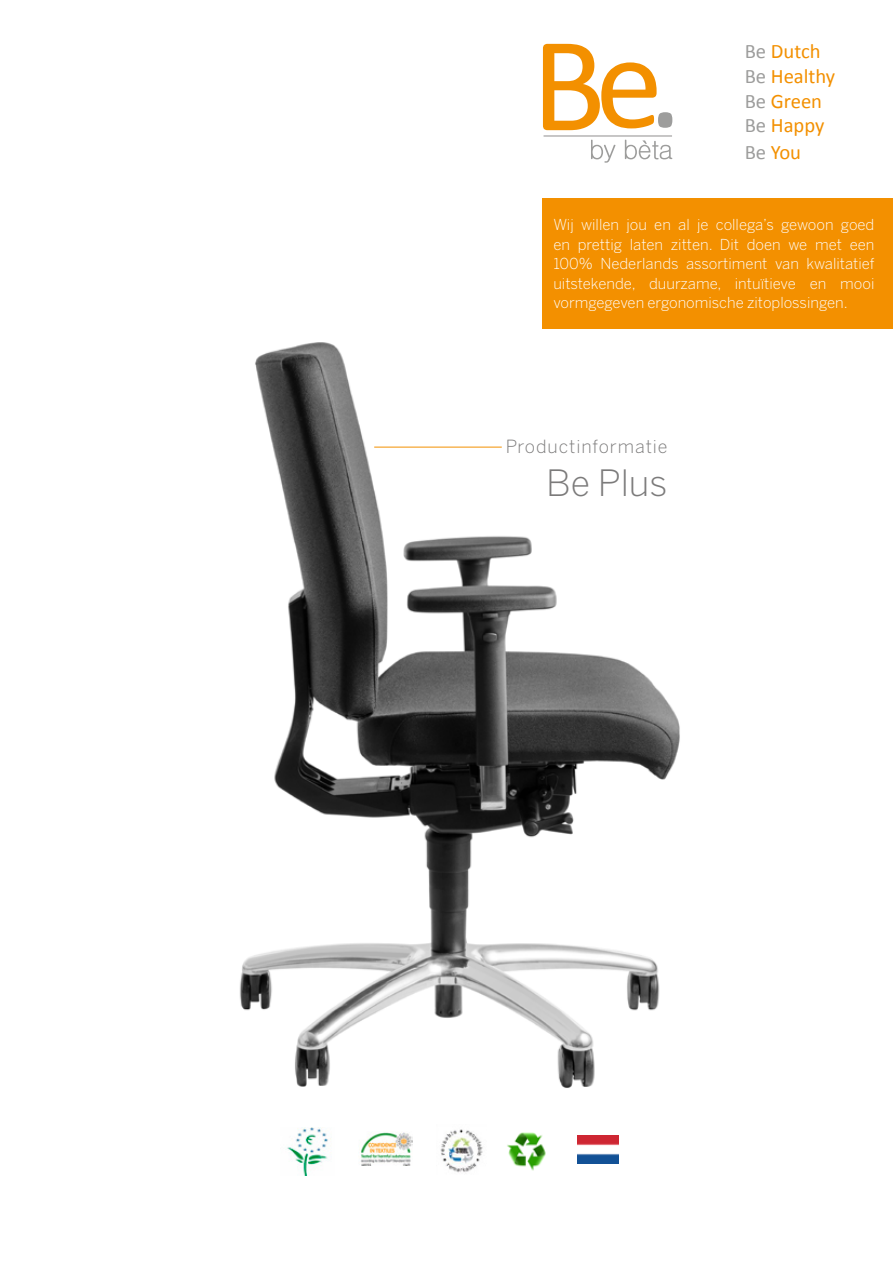
<style>
.page{position:relative;width:893px;height:1263px;background:#fff}
.page>*{position:absolute;margin:0;border:0;box-sizing:border-box;transform-origin:0 0}
.t1{font:300 36px "Benton Sans";color:#7c7b7b}
.t2{font:20.7px/24.8px "Calibri";color:#f39000}
.t3{font:300 18px "Benton Sans";letter-spacing:.05em;color:#7c7b7b}
.t4{font:300 15px/19.5px "Benton Sans";color:#fff;text-align:justify}
.s1{color:#9d9d9c}
</style>
<div class="page">
<img style="left:239px;top:101px;width:441px;height:987px">
<hr style="left:374px;top:447px;width:128px;height:1px;background:#f39000">
<div style="left:543px;top:44px;width:129px;height:119px;background:#fff"></div>
<svg style="left:543px;top:44px;width:129px;height:86px"></svg>
<svg style="left:591px;top:140px;width:24px;height:23px"></svg>
<svg style="left:625px;top:140px;width:47px;height:19px"></svg>
<hr style="left:544px;top:135px;width:128px;height:2px;background:#b3b2b2">
<div style="left:543px;top:198px;width:350px;height:131px;background:#f39000"></div>
<img style="left:287px;top:1127px;width:44px;height:48px">
<img style="left:359px;top:1132px;width:54px;height:33px">
<img style="left:440px;top:1129px;width:43px;height:44px">
<img style="left:507px;top:1132px;width:39px;height:39px">
<img style="left:577px;top:1136px;width:41px;height:27px">
<h2 class="t2" style="left:745px;top:39px;width:92px"><span class="s1">Be</span> Dutch<br><span class="s1">Be</span> Healthy<br><span class="s1">Be</span> Green<br><span class="s1">Be</span> Happy</h2>
<h2 class="t2" style="left:745px;top:140px;width:58px"><span class="s1">Be</span> You</h2>
<p class="t4" style="left:553px;top:215px;width:323px">Wij willen jou en al je collega’s gewoon goed en prettig laten zitten. Dit doen we met een 100% Nederlands assortiment van kwalitatief uitstekende, duurzame, intuïtieve en mooi vormgegeven ergonomische zitoplossingen.</p>
<p class="t3" style="left:506px;top:435px;width:163px">Productinformatie</p>
<h1 class="t1" style="left:546px;top:462px;width:123px">Be Plus</h1>
</div>
